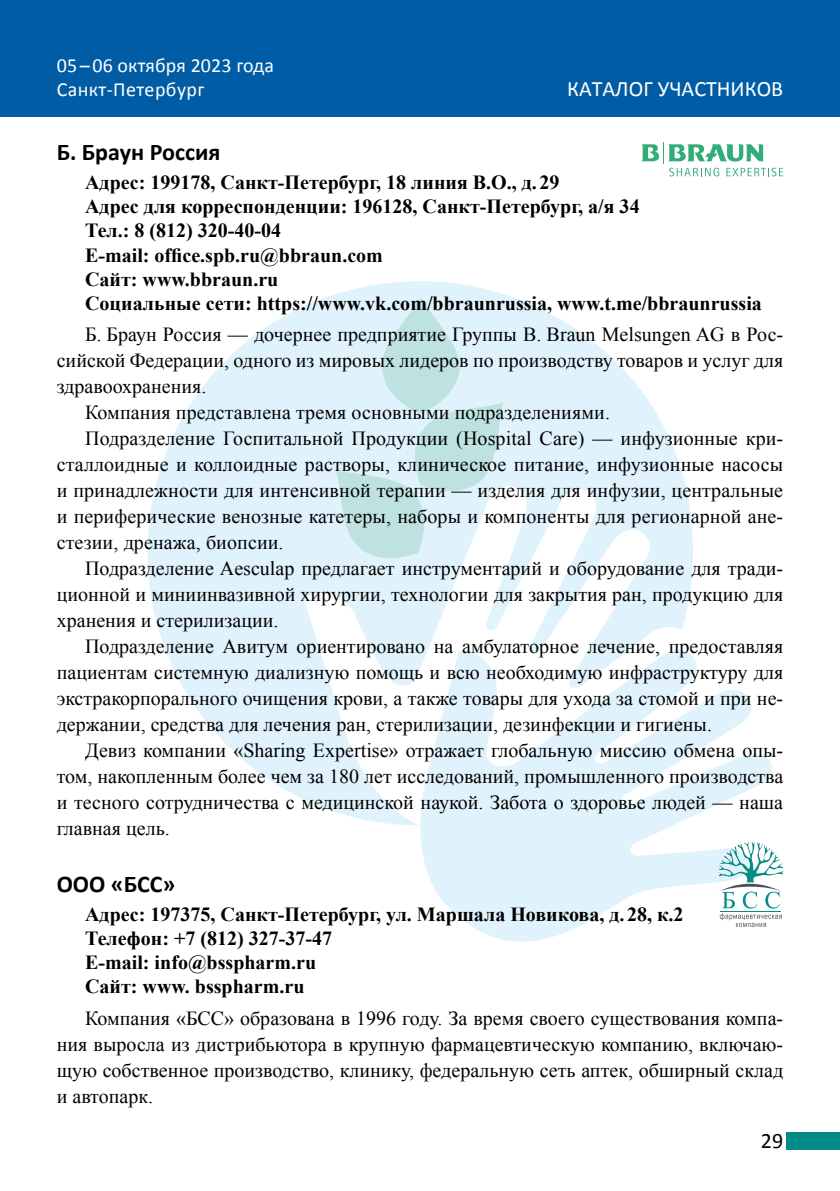
<style>
.page{position:relative;width:840px;height:1191px;background:#fff}
.page>*{position:absolute;margin:0;border:0;box-sizing:border-box;transform-origin:0 0}
.t1{font:700 24px "Calibri";color:#000}
.t2{font:22px "Calibri";color:#fff}
.t3{font:22px "Calibri";color:#000}
.t4{font:20px/26px "Times New Roman";color:#000;text-align:justify}
.t5{font:700 20px/24px "Times New Roman";color:#000}
.t6{font:20px/24px "Calibri";letter-spacing:.005em;color:#fff}
</style>
<div class="page">
<div style="left:785px;top:1132px;width:54px;height:17px;background:#008b88"></div>
<svg style="left:412px;top:690px;width:360px;height:251px;fill:#e0f3fc"></svg>
<svg style="left:147px;top:281px;width:588px;height:544px;fill:#e0f3fc"></svg>
<svg style="left:335px;top:297px;width:168px;height:267px;background:#d3ecf0"></svg>
<div style="left:0;top:0;width:839px;height:116px;background:#005ca4"></div>
<svg style="left:641px;top:142px;width:141px;height:34px"></svg>
<img style="left:718px;top:842px;width:32px;height:33px">
<svg style="left:718px;top:883px;width:63px;height:44px"></svg>
<hr style="left:720px;top:910px;width:60px;height:1px;background:#008e87">
<p class="t6" style="left:57px;top:53px;width:219px">05 – 06 октября 2023 года<br>Санкт-Петербург</p>
<p class="t2" style="left:566px;top:73px;width:217px">Каталог участников</p>
<p class="t1" style="left:57px;top:135px;width:165px">Б. Браун Россия</p>
<p class="t5" style="left:85px;top:170px;width:678px">Адрес: 199178, Санкт-Петербург, 18 линия В.О., д. 29<br>Адрес для корреспонденции: 196128, Санкт-Петербург, а/я 34<br>Тел.: 8 (812) 320-40-04<br>E-mail: office.spb.ru@bbraun.com<br>Сайт: www.bbraun.ru<br>Социальные сети: https://www.vk.com/bbraunrussia, www.t.me/bbraunrussia</p>
<p class="t4" style="left:85px;top:321px;width:699px">Б. Браун Россия — дочернее предприятие Группы B. Braun Melsungen AG в Рос-</p>
<p class="t4" style="left:57px;top:347px;width:727px">сийской Федерации, одного из мировых лидеров по производству товаров и услуг для</p>
<p class="t4" style="left:57px;top:373px;width:151px">здравоохранения.</p>
<p class="t4" style="left:85px;top:399px;width:526px">Компания представлена тремя основными подразделениями.</p>
<p class="t4" style="left:85px;top:425px;width:699px">Подразделение Госпитальной Продукции (Hospital Care) — инфузионные кри-</p>
<p class="t4" style="left:57px;top:451px;width:727px">сталлоидные и коллоидные растворы, клиническое питание, инфузионные насосы</p>
<p class="t4" style="left:57px;top:477px;width:727px">и принадлежности для интенсивной терапии — изделия для инфузии, центральные</p>
<p class="t4" style="left:57px;top:503px;width:727px">и периферические венозные катетеры, наборы и компоненты для регионарной ане-</p>
<p class="t4" style="left:57px;top:529px;width:228px">стезии, дренажа, биопсии.</p>
<p class="t4" style="left:85px;top:555px;width:699px">Подразделение Aesculap предлагает инструментарий и оборудование для тради-</p>
<p class="t4" style="left:57px;top:581px;width:727px">ционной и миниинвазивной хирургии, технологии для закрытия ран, продукцию для</p>
<p class="t4" style="left:57px;top:607px;width:223px">хранения и стерилизации.</p>
<p class="t4" style="left:85px;top:633px;width:699px">Подразделение Авитум ориентировано на амбулаторное лечение, предоставляя</p>
<p class="t4" style="left:57px;top:659px;width:727px">пациентам системную диализную помощь и всю необходимую инфраструктуру для</p>
<p class="t4" style="left:57px;top:685px;width:727px">экстракорпорального очищения крови, а также товары для ухода за стомой и при не-</p>
<p class="t4" style="left:57px;top:711px;width:656px">держании, средства для лечения ран, стерилизации, дезинфекции и гигиены.</p>
<p class="t4" style="left:85px;top:737px;width:699px">Девиз компании «Sharing Expertise» отражает глобальную миссию обмена опы-</p>
<p class="t4" style="left:57px;top:763px;width:727px">том, накопленным более чем за 180 лет исследований, промышленного производства</p>
<p class="t4" style="left:57px;top:789px;width:727px">и тесного сотрудничества с медицинской наукой. Забота о здоровье людей — наша</p>
<p class="t4" style="left:57px;top:815px;width:114px">главная цель.</p>
<p class="t1" style="left:57px;top:866px;width:17px">ООО</p>
<p class="t1" style="left:111px;top:866px;width:66px">«БСС»</p>
<p class="t5" style="left:85px;top:902px;width:599px">Адрес: 197375, Санкт-Петербург, ул. Маршала Новикова, д. 28, к.2<br>Телефон: +7 (812) 327-37-47<br>E-mail: info@bsspharm.ru<br>Сайт: www. bsspharm.ru</p>
<p class="t4" style="left:57px;top:1004px;width:727px;text-indent:28px">Компания «БСС» образована в 1996 году. За время своего существования компа&shy;ния выросла из дистрибьютора в крупную фармацевтическую компанию, включаю&shy;щую собственное производство, клинику, федеральную сеть аптек, обширный склад и автопарк.</p>
<p class="t3" style="left:760px;top:1125px;width:24px">29</p>
</div>
